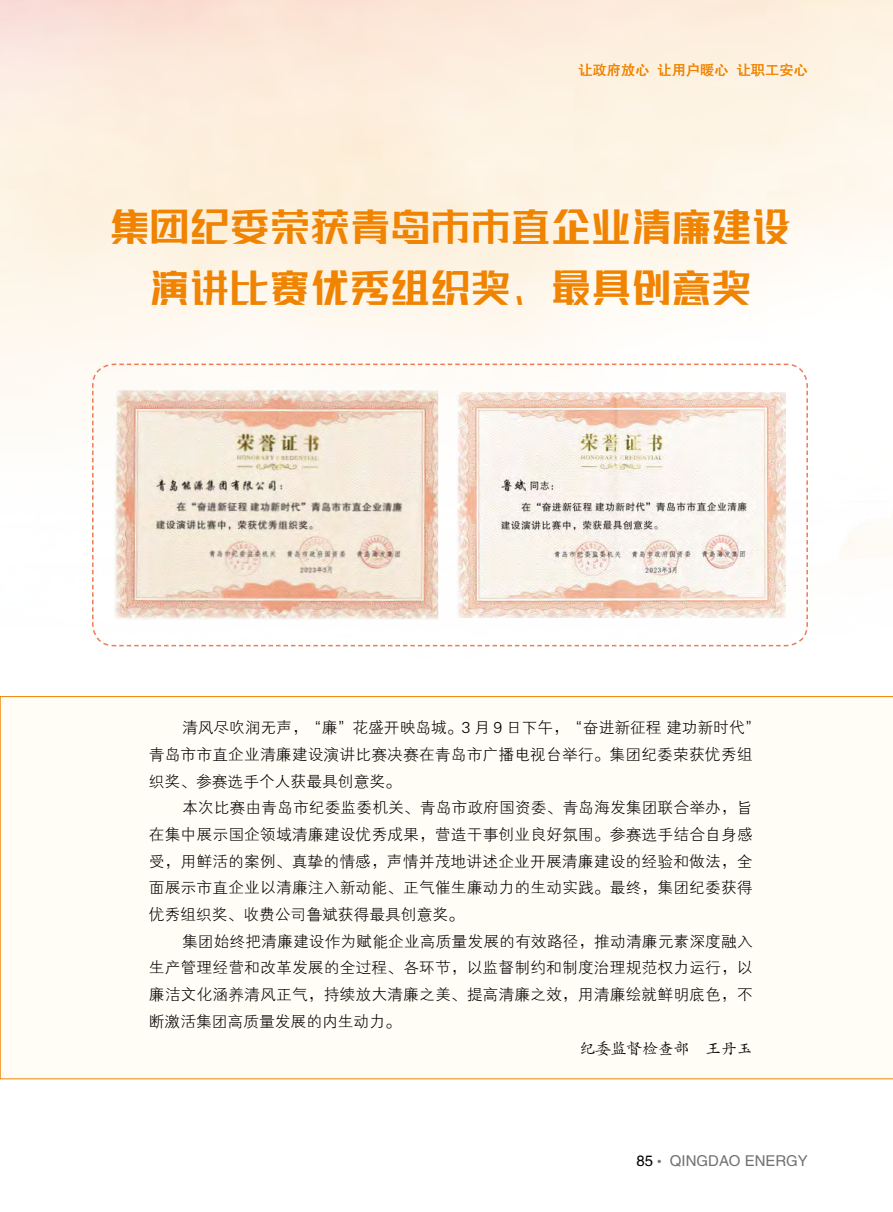
<style>
.page{position:relative;width:893px;height:1212px;background:#fff}
.page>*{position:absolute;margin:0;border:0;box-sizing:border-box;transform-origin:0 0}
.t1{font:34.5px/61.2px "lianmengqiyilushuaizhengruiheiti";letter-spacing:.1em;color:#f08300;text-align:center}
.t2{font:15.75px/26.7px "FZXH1 JW GB1 0";letter-spacing:.01em;color:#000;text-align:justify}
.t3{font:15.75px "FZKTJW GB1 0";color:#000}
.t4{font:15px "FZHTJW GB1 0";color:#727171}
.t5{font:14.25px "FZHTJW GB1 0";color:#f08300}
.s1{color:#000}
</style>
<div class="page">
<div style="left:0;top:696px;width:893px;height:383px;background:#fffdf6"></div>
<svg style="left:91px;top:363px;width:718px;height:284px"></svg>
<p class="t5" style="left:578px;top:62px;width:231px">让政府放心 让用户暖心 让职工安心</p>
<h1 class="t1" style="left:111px;top:199px;width:681px">集团纪委荣获青岛市市直企业清廉建设演讲比赛优秀组织奖、最具创意奖</h1>
<p class="t2" style="left:149px;top:715px;width:613px;text-align:left;text-indent:33px">清风尽吹润无声，“廉”花盛开映岛城。3 月 9 日下午，“奋进新征程建功新时代”青岛市市直企业清廉建设演讲比赛决赛在青岛市广播电视台举行。集团纪委荣获优秀组织奖、参赛选手个人获最具创意奖。</p>
<p class="t2" style="left:149px;top:795px;width:605px;text-indent:33px">本次比赛由青岛市纪委监委机关、青岛市政府国资委、青岛海发集团联合举办，旨在集中展示国企领域清廉建设优秀成果，营造干事创业良好氛围。参赛选手结合自身感受，用鲜活的案例、真挚的情感，声情并茂地讲述企业开展清廉建设的经验和做法，全面展示市直企业以清廉注入新动能、正气催生廉动力的生动实践。最终，集团纪委获得优秀组织奖、收费公司鲁斌获得最具创意奖。</p>
<p class="t2" style="left:149px;top:928px;width:605px;text-indent:33px">集团始终把清廉建设作为赋能企业高质量发展的有效路径，推动清廉元素深度融入生产管理经营和改革发展的全过程、各环节，以监督制约和制度治理规范权力运行，以廉洁文化涵养清风正气，持续放大清廉之美、提高清廉之效，用清廉绘就鲜明底色，不断激活集团高质量发展的内生动力。</p>
<p class="t3" style="left:579px;top:1040px;width:175px">纪委监督检查部　王丹玉</p>
<p class="t4" style="left:636px;top:1153px;width:173px"><span class="s1">85</span> <sup>●</sup> QINGDAO ENERGY</p>
</div>
